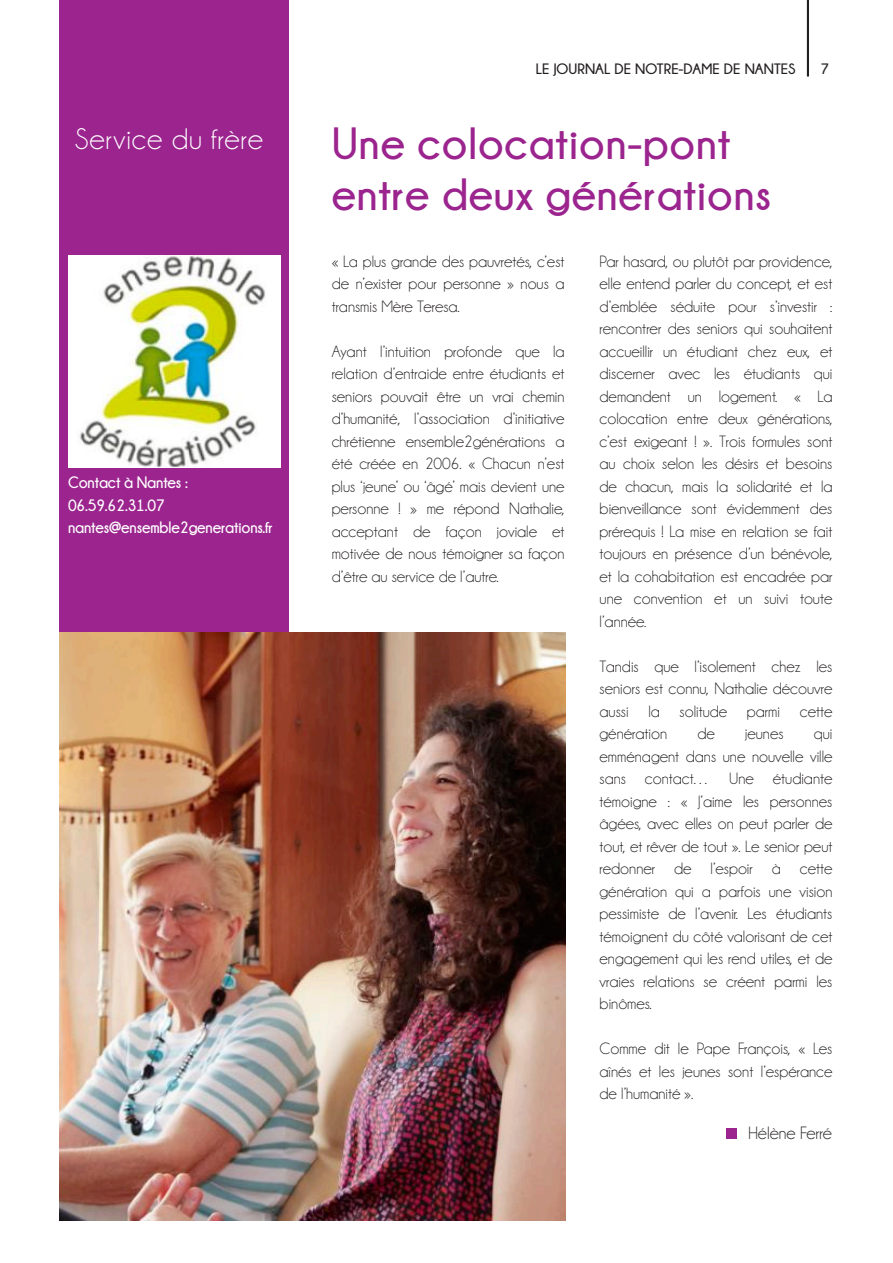
<style>
.page{position:relative;width:893px;height:1263px;background:#fff}
.page>*{position:absolute;margin:0;border:0;box-sizing:border-box;transform-origin:0 0}
.t1{font:700 45px/51px "Champagne&Limousines";letter-spacing:.02em;color:#9b248e}
.t2{font:30px "Champagne&Limousines";letter-spacing:.03em;color:#fff}
.t3{font:18px "Champagne&Limousines";color:#231f20}
.t4{font:16.5px/22.5px "Champagne&Limousines";color:#231f20;text-align:justify}
.t5{font:700 16.5px/22.5px "Champagne&Limousines";letter-spacing:-.01em;color:#fff;scale:.95 1}
.t6{font:700 15px "Champagne&Limousines";color:#231f20}
</style>
<div class="page">
<div style="left:60px;top:0;width:229px;height:756px;background:#9b248e"></div>
<hr style="left:807px;top:0;width:2px;height:77px;background:#231f20">
<img style="left:60px;top:633px;width:506px;height:587px">
<div style="left:727px;top:1128px;width:10px;height:10px;background:#9b248e"></div>
<img style="left:68px;top:255px;width:213px;height:213px">
<p class="t6" style="left:536px;top:61px;width:261px">LE JOURNAL DE NOTRE-DAME DE NANTES</p>
<p class="t6" style="left:821px;top:61px;width:10px">7</p>
<h2 class="t2" style="left:75px;top:124px;width:190px">Service du frère</h2>
<h1 class="t1" style="left:332px;top:117px;width:441px">Une colocation-pont entre deux générations</h1>
<p class="t5" style="left:68px;top:471px;width:217px">Contact à Nantes :<br>06.59.62.31.07 nantes@ensemble2generations.fr</p>
<p class="t4" style="left:332px;top:250px;width:234px">« La plus grande des pauvretés, c’est de n’exister pour personne » nous a transmis Mère Teresa.</p>
<p class="t4" style="left:332px;top:340px;width:234px">Ayant l’intuition profonde que la relation d’entraide entre étudiants et seniors pouvait être un vrai chemin d’humanité, l’association d’initiative chrétienne ensemble2générations a été créée en 2006. « Chacun n’est plus ‘jeune’ ou ‘âgé’ mais devient une personne ! » me répond Nathalie, acceptant de façon joviale et motivée de nous témoigner sa façon d’être au service de l’autre.</p>
<p class="t4" style="left:600px;top:250px;width:234px">Par hasard, ou plutôt par providence, elle entend parler du concept, et est d’emblée séduite pour s’investir : rencontrer des seniors qui souhaitent accueillir un étudiant chez eux, et discerner avec les étudiants qui demandent un logement. « La colocation entre deux générations, c’est exigeant ! ». Trois formules sont au choix selon les désirs et besoins de chacun, mais la solidarité et la bienveillance sont évidemment des prérequis ! La mise en relation se fait toujours en présence d’un bénévole, et la cohabitation est encadrée par une convention et un suivi toute l’année.</p>
<p class="t4" style="left:600px;top:655px;width:234px">Tandis que l’isolement chez les seniors est connu, Nathalie découvre aussi la solitude parmi cette génération</p>
<p class="t4" style="left:697px;top:722px;width:19px">de</p>
<p class="t4" style="left:745px;top:722px;width:40px">jeunes</p>
<p class="t4" style="left:600px;top:722px;width:234px;text-indent:214px">qui emménagent dans une nouvelle ville sans contact… Une étudiante témoigne : « J’aime les personnes âgées, avec elles on peut parler de tout, et rêver de tout ». Le senior peut redonner de l’espoir à cette génération qui a parfois une vision pessimiste de l’avenir. Les étudiants témoignent du côté valorisant de cet engagement qui les rend utiles, et de vraies relations se créent parmi les binômes.</p>
<p class="t4" style="left:600px;top:1037px;width:234px">Comme dit le Pape François, « Les aînés et les jeunes sont l’espérance de l’humanité ».</p>
<p class="t3" style="left:748px;top:1124px;width:85px">Hélène Ferré</p>
</div>
